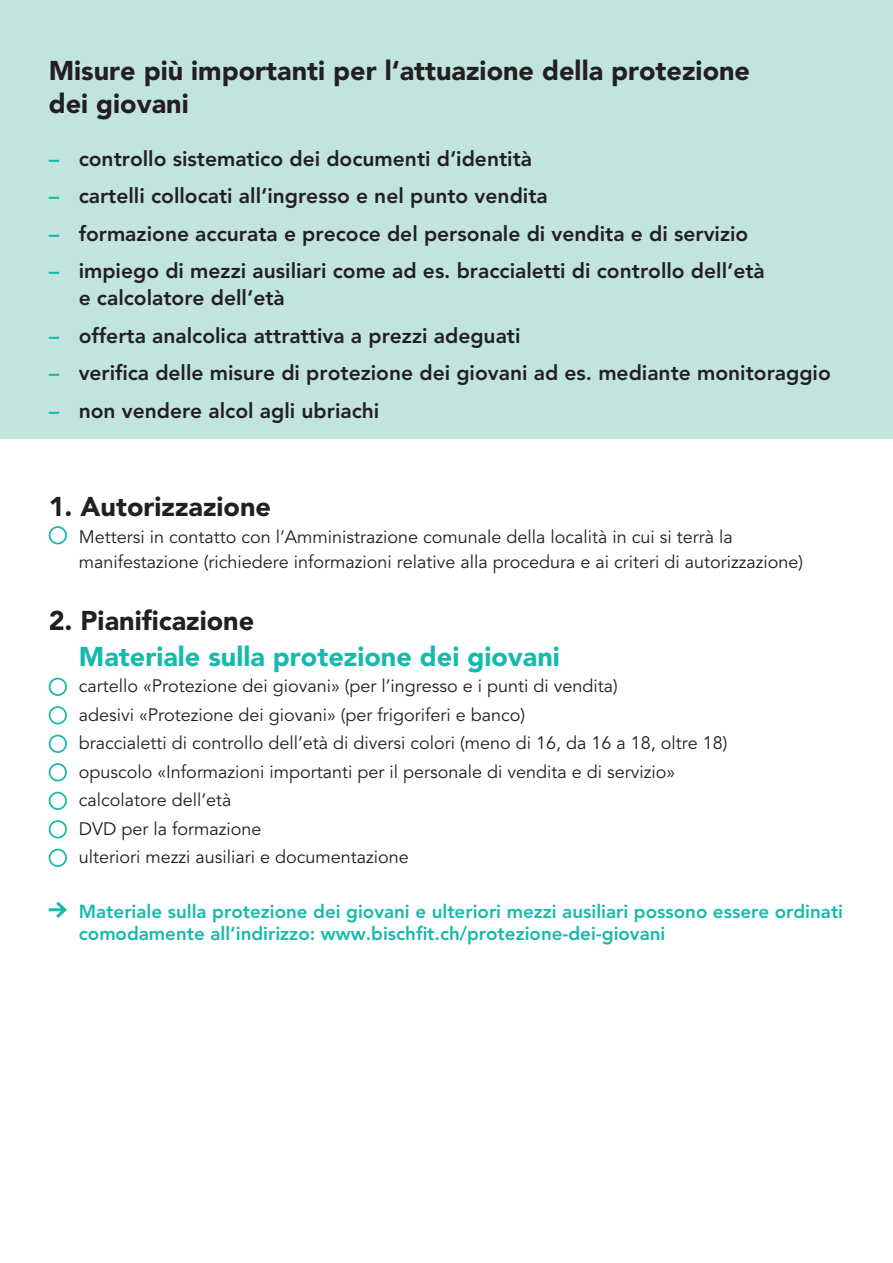
<style>
.page{position:relative;width:893px;height:1263px;background:#fff}
.page>*{position:absolute;margin:0;border:0;box-sizing:border-box;transform-origin:0 0}
.t1{font:900 27px/33px "Avenir";color:#231f20}
.t2{font:900 27px "Avenir";color:#15baac}
.t3{font:800 21px/27px "Avenir";color:#231f20}
.t4{font:800 18.75px/22.5px "Avenir";color:#15baac}
.t5{font:18px/28.5px "Avenir";color:#231f20}
.s1{color:#15baac}
</style>
<div class="page">
<div style="left:0;top:0;width:893px;height:439px;background:#c1e4df"></div>
<div style="left:49px;top:526px;width:18px;height:18px;border:2px solid #15baac;border-radius:50%"></div>
<div style="left:49px;top:678px;width:18px;height:18px;border:2px solid #15baac;border-radius:50%"></div>
<div style="left:49px;top:706px;width:18px;height:18px;border:2px solid #15baac;border-radius:50%"></div>
<div style="left:49px;top:735px;width:18px;height:18px;border:2px solid #15baac;border-radius:50%"></div>
<div style="left:49px;top:763px;width:18px;height:18px;border:2px solid #15baac;border-radius:50%"></div>
<div style="left:49px;top:792px;width:18px;height:18px;border:2px solid #15baac;border-radius:50%"></div>
<div style="left:49px;top:820px;width:18px;height:18px;border:2px solid #15baac;border-radius:50%"></div>
<div style="left:49px;top:849px;width:18px;height:18px;border:2px solid #15baac;border-radius:50%"></div>
<hr style="left:49px;top:908px;width:16px;height:3px;background:#15baac">
<svg style="left:53px;top:901px;width:14px;height:17px"></svg>
<h1 class="t1" style="left:49px;top:54px;width:703px">Misure più importanti per l‘attuazione della protezione dei giovani</h1>
<p class="t3" style="left:49px;top:145px;width:485px"><span class="s1">–</span> controllo sistematico dei documenti d‘identità</p>
<p class="t3" style="left:49px;top:182px;width:501px"><span class="s1">–</span> cartelli collocati all‘ingresso e nel punto vendita</p>
<p class="t3" style="left:49px;top:220px;width:701px"><span class="s1">–</span> formazione accurata e precoce del personale di vendita e di servizio</p>
<p class="t3" style="left:79px;top:257px;width:688px;text-indent:-30px"><span class="s1">–</span> impiego di mezzi ausiliari come ad es. braccialetti di controllo dell‘età e calcolatore dell‘età</p>
<p class="t3" style="left:49px;top:322px;width:473px"><span class="s1">–</span> offerta analcolica attrattiva a prezzi adeguati</p>
<p class="t3" style="left:49px;top:359px;width:784px"><span class="s1">–</span> verifica delle misure di protezione dei giovani ad es. mediante monitoraggio</p>
<p class="t3" style="left:49px;top:397px;width:332px"><span class="s1">–</span> non vendere alcol agli ubriachi</p>
<h1 class="t1" style="left:49px;top:490px;width:224px">1. Autorizzazione</h1>
<p class="t5" style="left:79px;top:524px;width:726px;line-height:25.5px">Mettersi in contatto con l‘Amministrazione comunale della località in cui si terrà la manifestazione (richiedere informazioni relative alla procedura e ai criteri di autorizzazione)</p>
<h1 class="t1" style="left:49px;top:604px;width:207px">2. Pianificazione</h1>
<h1 class="t2" style="left:79px;top:640px;width:483px">Materiale sulla protezione dei giovani</h1>
<p class="t5" style="left:79px;top:672px;width:650px">cartello «Protezione dei giovani» (per l‘ingresso e i punti di vendita)<br>adesivi «Protezione dei giovani» (per frigoriferi e banco)<br>braccialetti di controllo dell‘età di diversi colori (meno di 16, da 16 a 18, oltre 18) opuscolo «Informazioni importanti per il personale di vendita e di servizio» calcolatore dell‘età<br>DVD per la formazione<br>ulteriori mezzi ausiliari e documentazione</p>
<p class="t4" style="left:79px;top:900px;width:766px">Materiale sulla protezione dei giovani e ulteriori mezzi ausiliari possono essere ordinati comodamente all‘indirizzo: www.bischfit.ch/protezione-dei-giovani</p>
</div>
